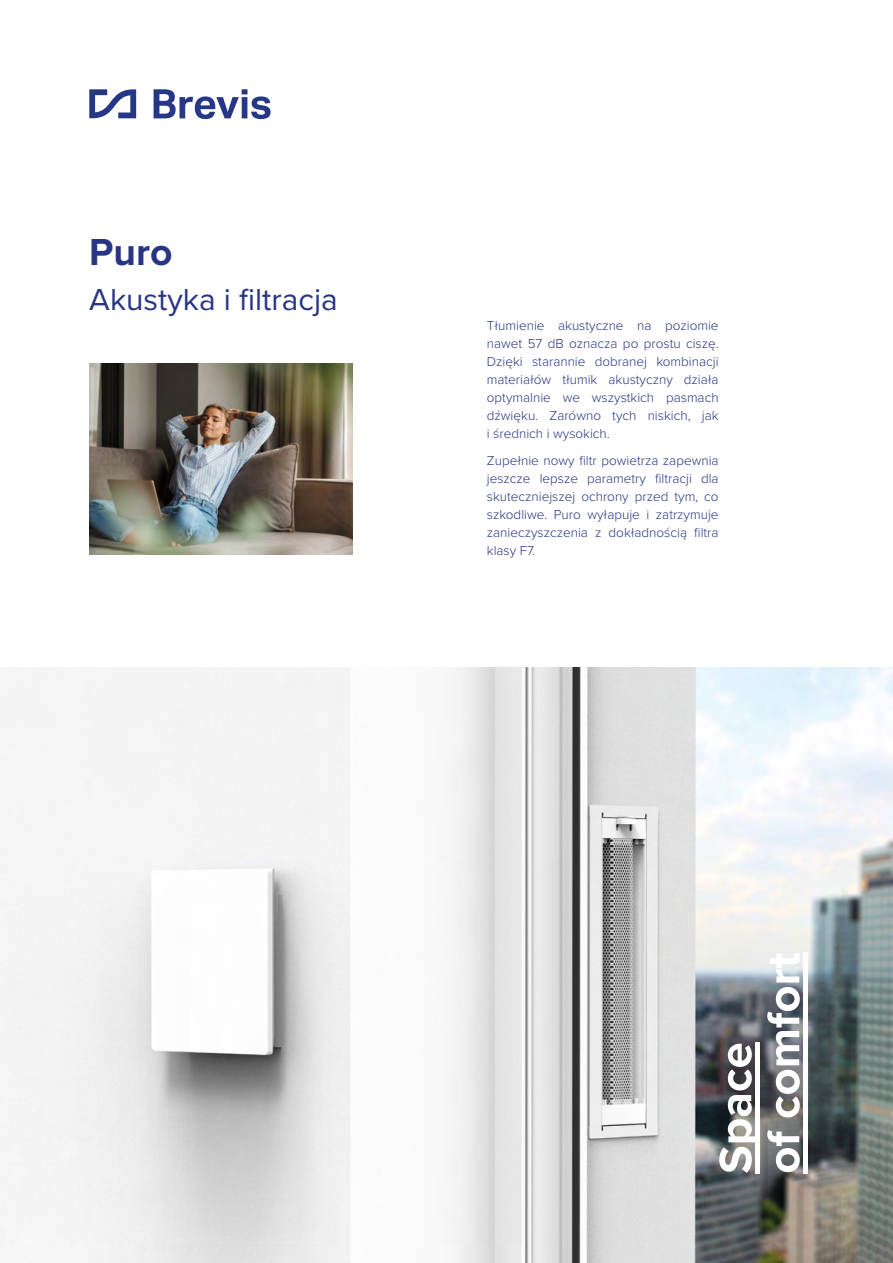
<style>
.page{position:relative;width:893px;height:1263px;background:#fff}
.page>*{position:absolute;margin:0;border:0;box-sizing:border-box;transform-origin:0 0}
.t1{font:700 39px "Proxima Nova";color:#283583}
.t2{font:31.5px "Proxima Nova";color:#283583}
.t3{font:300 13.5px/18px "Proxima Nova";color:#283583;text-align:justify}
</style>
<div class="page">
<img style="left:89px;top:364px;width:264px;height:191px">
<img style="left:0;top:668px;width:893px;height:595px">
<svg style="left:89px;top:89px;width:47px;height:29px"></svg>
<svg style="left:154px;top:89px;width:116px;height:30px"></svg>
<svg style="left:719px;top:1044px;width:37px;height:129px"></svg>
<hr style="left:756px;top:1042px;width:4px;height:132px;background:#fff">
<svg style="left:767px;top:1130px;width:33px;height:42px"></svg>
<svg style="left:767px;top:953px;width:33px;height:164px"></svg>
<hr style="left:804px;top:952px;width:4px;height:222px;background:#fff">
<h1 class="t1" style="left:89px;top:223px;width:85px">Puro</h1>
<h2 class="t2" style="left:89px;top:276px;width:250px">Akustyka i filtracja</h2>
<p class="t3" style="left:487px;top:316px;width:233px">Tłumienie akustyczne na poziomie nawet 57 dB oznacza po prostu ciszę.<br>Dzięki starannie dobranej kombinacji materiałów tłumik akustyczny działa optymalnie we wszystkich pasmach dźwięku. Zarówno tych niskich, jak i średnich i wysokich.</p>
<p class="t3" style="left:487px;top:451px;width:233px">Zupełnie nowy filtr powietrza zapewnia jeszcze lepsze parametry filtracji dla skuteczniejszej ochrony przed tym, co szkodliwe. Puro wyłapuje i zatrzymuje zanieczyszczenia z dokładnością filtra klasy F7.</p>
</div>
